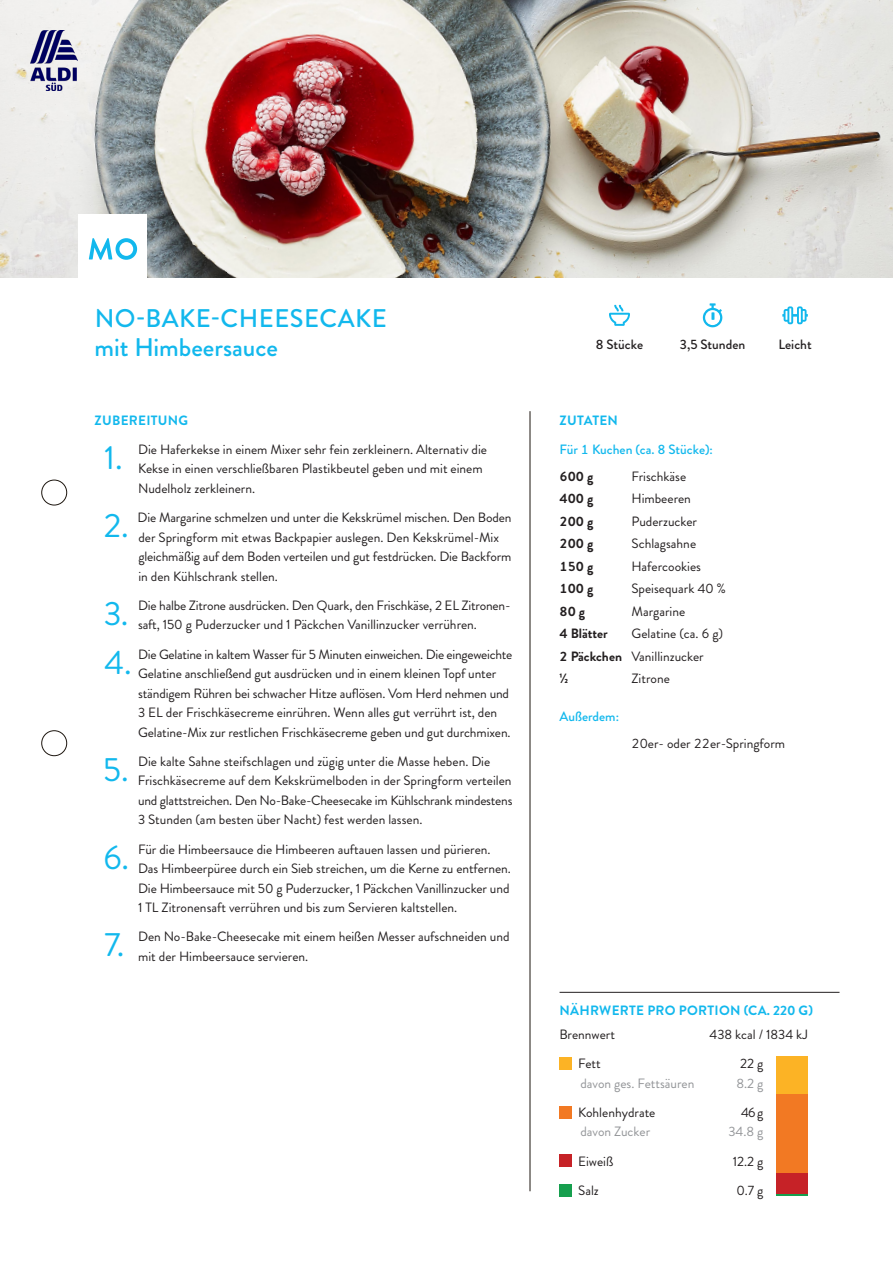
<style>
.page{position:relative;width:893px;height:1263px;background:#fff}
.page>*{position:absolute;margin:0;border:0;box-sizing:border-box;transform-origin:0 0}
.Zubereitungsliste{font:33.6px "Brandon Grotesque";color:#12b8ed}
.Headline_1{font:500 25.5px "Brandon Grotesque";letter-spacing:.01em;color:#12b8ed}
.Zubereitungsliste-2{font:13.5px/19.5px "Brandon Grotesque";letter-spacing:-.005em;color:#231f20}
.Absatzformat_1{font:13.5px "Brandon Grotesque";color:#231f20}
.Headline_2{font:13.5px "Brandon Grotesque";color:#231f20}
.Headline_2-2{font:700 13.5px "Brandon Grotesque";letter-spacing:.02em;color:#12b8ed}
.Naehrwerte_Liste{font:13.5px "Brandon Grotesque";color:#231f20}
.Naehrwerte_Liste-2{font:13.5px "Brandon Grotesque";color:#939598}
.Headline_2-3{font:500 13.5px "Brandon Grotesque";color:#12b8ed}
.Absatzformat_1-2{font:700 13.5px "Brandon Grotesque";color:#231f20}
.txt{font:500 13.5px "Brandon Grotesque";color:#231f20}
.Headline_2-4{font:700 13.5px "Brandon Grotesque";color:#231f20}
.s1{font-weight:700}
</style>
<div class="page">
<div style="left:42px;top:480px;width:25px;height:25px;border:1px solid #1d160f;border-radius:50%"></div>
<div style="left:42px;top:730px;width:25px;height:26px;border:1px solid #1d160f;border-radius:50%"></div>
<div style="left:559px;top:1057px;width:13px;height:13px;background:#fcb325"></div>
<div style="left:559px;top:1105px;width:13px;height:13px;background:#f27923"></div>
<div style="left:559px;top:1154px;width:13px;height:13px;background:#c62227"></div>
<div style="left:559px;top:1183px;width:13px;height:13px;background:#169f4e"></div>
<hr style="left:530px;top:411px;width:1px;height:780px;background:#1d160f">
<hr style="left:560px;top:992px;width:279px;height:1px;background:#231f20">
<svg style="left:782px;top:306px;width:26px;height:18px"></svg>
<svg style="left:703px;top:303px;width:19px;height:24px"></svg>
<svg style="left:609px;top:305px;width:21px;height:21px"></svg>
<img style="left:0;top:0;width:893px;height:278px">
<div style="left:78px;top:214px;width:69px;height:69px;background:#fff"></div>
<svg style="left:89px;top:238px;width:48px;height:22px"></svg>
<div style="left:776px;top:1056px;width:32px;height:38px;background:#fcb325"></div>
<div style="left:776px;top:1094px;width:32px;height:79px;background:#f27923"></div>
<div style="left:776px;top:1189px;width:32px;height:6px;background:#c62227"></div>
<img style="left:30px;top:30px;width:47px;height:60px">
<div style="left:776px;top:1172px;width:32px;height:21px;background:#c62227"></div>
<p class="Headline_1" style="left:95px;top:301px;width:294px">NO-BAKE-CHEESECAKE</p>
<p class="Headline_1" style="left:94px;top:330px;width:185px">mit Himbeersauce</p>
<p class="Headline_2-2" style="left:95px;top:411px;width:95px">ZUBEREITUNG</p>
<p class="Zubereitungsliste" style="left:104px;top:434px;width:20px">1.</p>
<p class="Zubereitungsliste-2" style="left:138px;top:440px;width:350px">Die Haferkekse in einem Mixer sehr fein zerkleinern. Alternativ die<br>Kekse in einen verschließbaren Plastikbeutel geben und mit einem<br>Nudelholz zerkleinern.</p>
<p class="Zubereitungsliste" style="left:104px;top:502px;width:27px">2.</p>
<p class="Zubereitungsliste-2" style="left:138px;top:508px;width:375px">Die Margarine schmelzen und unter die Kekskrümel mischen. Den Boden der Springform mit etwas Backpapier auslegen. Den Kekskrümel-Mix gleichmäßig auf dem Boden verteilen und gut festdrücken. Die Backform in den Kühlschrank stellen.</p>
<p class="Zubereitungsliste" style="left:104px;top:590px;width:26px">3.</p>
<p class="Zubereitungsliste-2" style="left:138px;top:596px;width:374px">Die halbe Zitrone ausdrücken. Den Quark, den Frischkäse, 2 EL Zitronen&shy;saft, 150 g Puderzucker und 1 Päckchen Vanillinzucker verrühren.</p>
<p class="Zubereitungsliste" style="left:105px;top:639px;width:29px">4.</p>
<p class="Zubereitungsliste-2" style="left:138px;top:644px;width:376px">Die Gelatine in kaltem Wasser für 5 Minuten einweichen. Die eingeweichte Gelatine anschließend gut ausdrücken und in einem kleinen Topf unter ständigem Rühren bei schwacher Hitze auflösen. Vom Herd nehmen und 3 EL der Frischkäsecreme einrühren. Wenn alles gut verrührt ist, den Gelatine-Mix zur restlichen Frischkäsecreme geben und gut durchmixen.</p>
<p class="Zubereitungsliste" style="left:103px;top:746px;width:27px">5.</p>
<p class="Zubereitungsliste-2" style="left:138px;top:752px;width:376px">Die kalte Sahne steifschlagen und zügig unter die Masse heben. Die Frischkäsecreme auf dem Kekskrümelboden in der Springform verteilen und glattstreichen. Den No-Bake-Cheesecake im Kühlschrank mindestens 3 Stunden (am besten über Nacht) fest werden lassen.</p>
<p class="Zubereitungsliste" style="left:103px;top:834px;width:27px">6.</p>
<p class="Zubereitungsliste-2" style="left:138px;top:839px;width:374px">Für die Himbeersauce die Himbeeren auftauen lassen und pürieren.<br>Das Himbeerpüree durch ein Sieb streichen, um die Kerne zu entfernen.<br>Die Himbeersauce mit 50 g Puderzucker, 1 Päckchen Vanillinzucker und 1 TL Zitronensaft verrühren und bis zum Servieren kaltstellen.</p>
<p class="Zubereitungsliste" style="left:104px;top:922px;width:22px">7.</p>
<p class="Zubereitungsliste-2" style="left:138px;top:927px;width:373px">Den No-Bake-Cheesecake mit einem heißen Messer aufschneiden und mit der Himbeersauce servieren.</p>
<p class="txt" style="left:596px;top:335px;width:49px">8 Stücke</p>
<p class="txt" style="left:680px;top:335px;width:67px">3,5 Stunden</p>
<p class="txt" style="left:778px;top:335px;width:35px">Leicht</p>
<p class="Headline_2-2" style="left:560px;top:411px;width:60px">ZUTATEN</p>
<p class="Headline_2-3" style="left:560px;top:440px;width:155px">Für 1 Kuchen (ca. 8 Stücke):</p>
<p class="Headline_2-4" style="left:560px;top:467px;width:35px">600 g</p>
<p class="Headline_2" style="left:631px;top:467px;width:56px">Frischkäse</p>
<p class="Absatzformat_1-2" style="left:560px;top:489px;width:35px">400 g</p>
<p class="Absatzformat_1" style="left:632px;top:489px;width:61px">Himbeeren</p>
<p class="Absatzformat_1-2" style="left:560px;top:512px;width:35px">200 g</p>
<p class="Absatzformat_1" style="left:632px;top:512px;width:67px">Puderzucker</p>
<p class="Absatzformat_1-2" style="left:560px;top:534px;width:35px">200 g</p>
<p class="Absatzformat_1" style="left:632px;top:534px;width:66px">Schlagsahne</p>
<p class="Absatzformat_1-2" style="left:560px;top:557px;width:35px">150 g</p>
<p class="Absatzformat_1" style="left:632px;top:557px;width:71px">Hafercookies</p>
<p class="Absatzformat_1-2" style="left:560px;top:579px;width:35px">100 g</p>
<p class="Absatzformat_1" style="left:632px;top:579px;width:96px">Speisequark 40 %</p>
<p class="Absatzformat_1-2" style="left:560px;top:602px;width:27px">80 g</p>
<p class="Absatzformat_1" style="left:632px;top:602px;width:55px">Margarine</p>
<p class="Absatzformat_1-2" style="left:560px;top:624px;width:50px">4 Blätter</p>
<p class="Absatzformat_1" style="left:632px;top:624px;width:93px">Gelatine (ca. 6 g)</p>
<p class="Absatzformat_1" style="left:560px;top:647px;width:146px"><span class="s1">2 Päckchen</span> Vanillinzucker</p>
<p class="Absatzformat_1-2" style="left:560px;top:669px;width:10px">½</p>
<p class="Absatzformat_1" style="left:632px;top:669px;width:40px">Zitrone</p>
<p class="Headline_2-3" style="left:560px;top:707px;width:61px">Außerdem:</p>
<p class="Headline_2" style="left:631px;top:734px;width:155px">20er- oder 22er-Springform</p>
<p class="Headline_2-2" style="left:559px;top:1000px;width:255px">NÄHRWERTE PRO PORTION (CA. 220 G)</p>
<p class="Headline_2" style="left:559px;top:1025px;width:57px">Brennwert</p>
<p class="Headline_2" style="left:709px;top:1025px;width:100px">438 kcal / 1834 kJ</p>
<p class="Naehrwerte_Liste" style="left:578px;top:1054px;width:24px">Fett</p>
<p class="Naehrwerte_Liste-2" style="left:580px;top:1074px;width:116px">davon ges. Fettsäuren</p>
<p class="Naehrwerte_Liste" style="left:740px;top:1054px;width:25px">22 g</p>
<p class="Naehrwerte_Liste-2" style="left:736px;top:1074px;width:28px">8.2 g</p>
<p class="Naehrwerte_Liste" style="left:578px;top:1103px;width:79px">Kohlenhydrate</p>
<p class="Naehrwerte_Liste-2" style="left:580px;top:1122px;width:71px">davon Zucker</p>
<p class="Naehrwerte_Liste" style="left:741px;top:1103px;width:24px">46 g</p>
<p class="Naehrwerte_Liste-2" style="left:728px;top:1122px;width:36px">34.8 g</p>
<p class="Naehrwerte_Liste" style="left:578px;top:1152px;width:37px">Eiweiß</p>
<p class="Naehrwerte_Liste" style="left:733px;top:1152px;width:32px">12.2 g</p>
<p class="Naehrwerte_Liste" style="left:578px;top:1181px;width:22px">Salz</p>
<p class="Naehrwerte_Liste" style="left:736px;top:1181px;width:29px">0.7 g</p>
</div>
